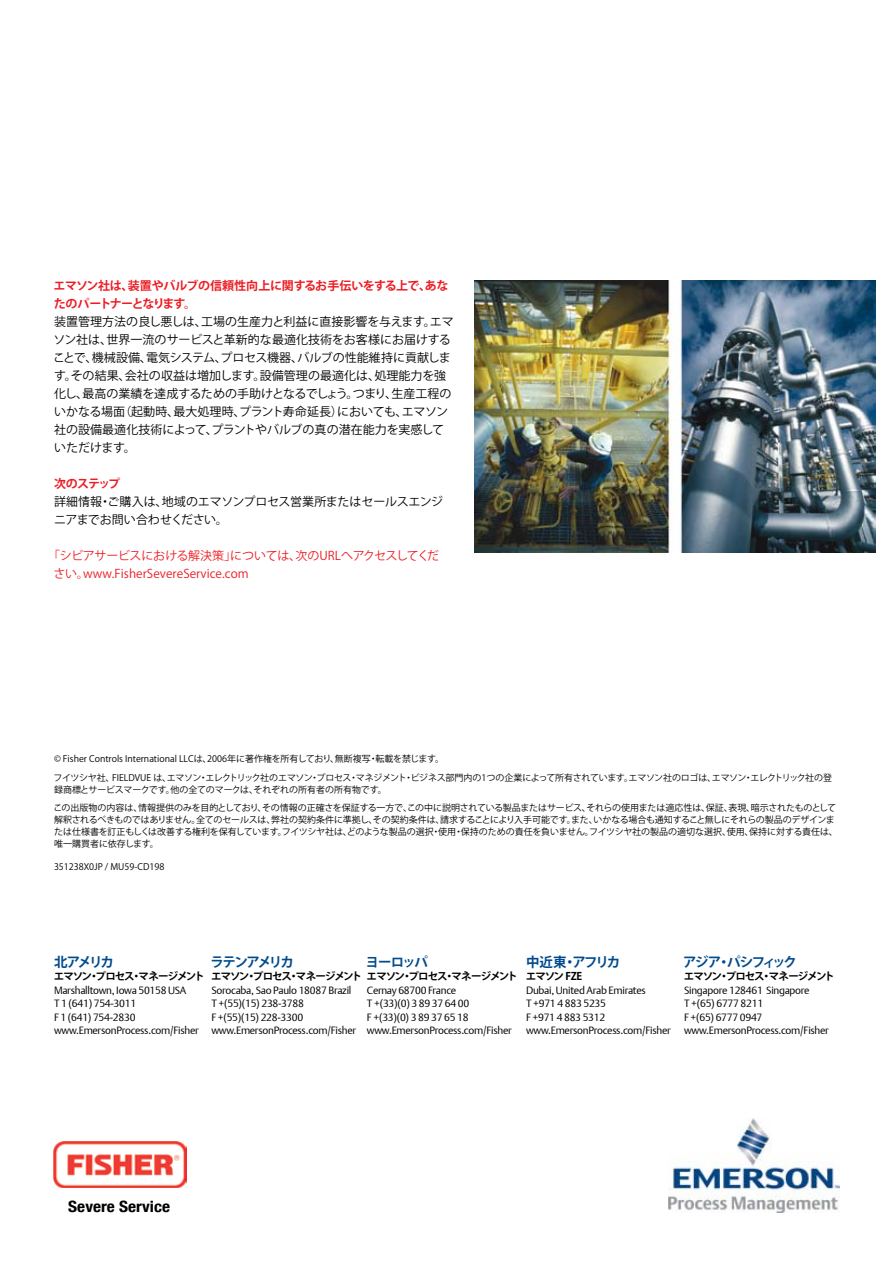
<style>
.page{position:relative;width:893px;height:1263px;background:#fff}
.page>*{position:absolute;margin:0;border:0;box-sizing:border-box;transform-origin:0 0}
.t1{font:700 condensed 15.6px "Helvetica Neue";color:#000;scale:1.11 1}
.t2{font:700 13.5px "Koz Go Pro";letter-spacing:-.12em;color:#004b8d}
.t3{font:12px/18px "Koz Go Pro";letter-spacing:.005em;color:#000}
.t4{font:12px/18px "Koz Go Pro";letter-spacing:.005em;color:#ed1c24}
.t5{font:700 12px/18px "Koz Go Pro";letter-spacing:-.045em;color:#ed1c24}
.t6{font:10.5px/13.5px "DTL Argo T Light";letter-spacing:-.025em;color:#000}
.t7{font:700 10.5px "Koz Go Pro";letter-spacing:-.095em;color:#000}
.t8{font:9px/18.5px "Koz Go Pro";letter-spacing:-.01em;color:#000}
</style>
<div class="page">
<img style="left:474px;top:281px;width:402px;height:272px">
<img style="left:668px;top:1118px;width:172px;height:94px">
<img style="left:53px;top:1141px;width:133px;height:46px">
<h3 class="t5" style="left:54px;top:278px;width:396px">エマソン社は、装置やバルブの信頼性向上に関するお手伝いをする上で、あなたのパートナーとなります。</h3>
<p class="t3" style="left:53px;top:313px;width:402px">装置管理方法の良し悪しは、工場の生産力と利益に直接影響を与えます。エマソン社は、世界一流のサービスと革新的な最適化技術をお客様にお届けすることで、機械設備、電気システム、プロセス機器、バルブの性能維持に貢献します。その結果、会社の収益は増加します。設備管理の最適化は、処理能力を強化し、最高の業績を達成するための手助けとなるでしょう。つまり、生産工程のいかなる場面（起動時、最大処理時、プラント寿命延長）においても、エマソン社の設備最適化技術によって、プラントやバルブの真の潜在能力を実感していただけます。</p>
<h3 class="t5" style="left:54px;top:476px;width:68px">次のステップ</h3>
<h3 class="t3" style="left:54px;top:493px;width:391px">詳細情報・ご購入は、地域のエマソンプロセス営業所またはセールスエンジニアまでお問い合わせください。</h3>
<h3 class="t4" style="left:54px;top:547px;width:387px;text-indent:-5px">「シビアサービスにおける解決策」については、次のURLへアクセスしてください。www.FisherSevereService.com</h3>
<p class="t8" style="left:54px;top:750px;width:780px">© Fisher Controls International LLCは、2006年に著作権を所有しており、無断複写・転載を禁じます。<br>フイツシヤ社、FIELDVUE は、エマソン・エレクトリック社のエマソン・プロセス・マネジメント・ビジネス部門内の1つの企業によって所有されています。エマソン社のロゴは、エマソン・エレクトリック社の登</p>
<p class="t8" style="left:53px;top:780px;width:784px">録商標とサービスマークです。他の全てのマークは、それぞれの所有者の所有物です。<br>この出版物の内容は、情報提供のみを目的としており、その情報の正確さを保証する一方で、この中に説明されている製品またはサービス、それらの使用または適応性は、保証、表現、暗示されたものとして</p>
<p class="t8" style="left:54px;top:814px;width:785px;line-height:12px">解釈されるべきものではありません。全てのセールスは、弊社の契約条件に準拠し、その契約条件は、請求することにより入手可能です。また、いかなる場合も通知すること無しにそれらの製品のデザインまたは仕様書を訂正もしくは改善する権利を保有しています。フイツシヤ社は、どのような製品の選択・使用・保持のための責任を負いません。フイツシヤ社の製品の適切な選択、使用、保持に対する責任は、唯一購買者に依存します。</p>
<p class="t8" style="left:54px;top:857px;width:112px">351238X0JP / MU59-CD198</p>
<h2 class="t2" style="left:54px;top:953px;width:61px">北アメリカ</h2>
<p class="t7" style="left:54px;top:970px;width:152px">エマソン・プロセス・マネージメント</p>
<p class="t6" style="left:54px;top:983px;width:146px">Marshalltown, Iowa 50158 USA<br>T 1 (641) 754-3011<br>F 1 (641) 754-2830 www.EmersonProcess.com/Fisher</p>
<h2 class="t2" style="left:366px;top:953px;width:64px">ヨーロッパ</h2>
<p class="t7" style="left:367px;top:970px;width:152px">エマソン・プロセス・マネージメント</p>
<p class="t6" style="left:367px;top:983px;width:146px">Cernay 68700 France<br>T +(33)(0) 3 89 37 64 00<br>F +(33)(0) 3 89 37 65 18 www.EmersonProcess.com/Fisher</p>
<h2 class="t2" style="left:210px;top:953px;width:85px">ラテンアメリカ</h2>
<p class="t7" style="left:211px;top:970px;width:152px">エマソン・プロセス・マネージメント</p>
<p class="t6" style="left:211px;top:983px;width:146px">Sorocaba, Sao Paulo 18087 Brazil<br>T +(55)(15) 238-3788<br>F +(55)(15) 228-3300 www.EmersonProcess.com/Fisher</p>
<h2 class="t2" style="left:526px;top:953px;width:96px">中近東・アフリカ</h2>
<p class="t7" style="left:526px;top:970px;width:58px">エマソン FZE</p>
<p class="t6" style="left:526px;top:983px;width:146px">Dubai, United Arab Emirates<br>T +971 4 883 5235<br>F +971 4 883 5312 www.EmersonProcess.com/Fisher</p>
<h2 class="t2" style="left:683px;top:953px;width:115px">アジア・パシフィック</h2>
<p class="t7" style="left:684px;top:970px;width:152px">エマソン・プロセス・マネージメント</p>
<p class="t6" style="left:684px;top:983px;width:146px">Singapore 128461 Singapore<br>T +(65) 6777 8211<br>F +(65) 6777 0947 www.EmersonProcess.com/Fisher</p>
<h1 class="t1" style="left:68px;top:1197px;width:93px">Severe Service</h1>
</div>
